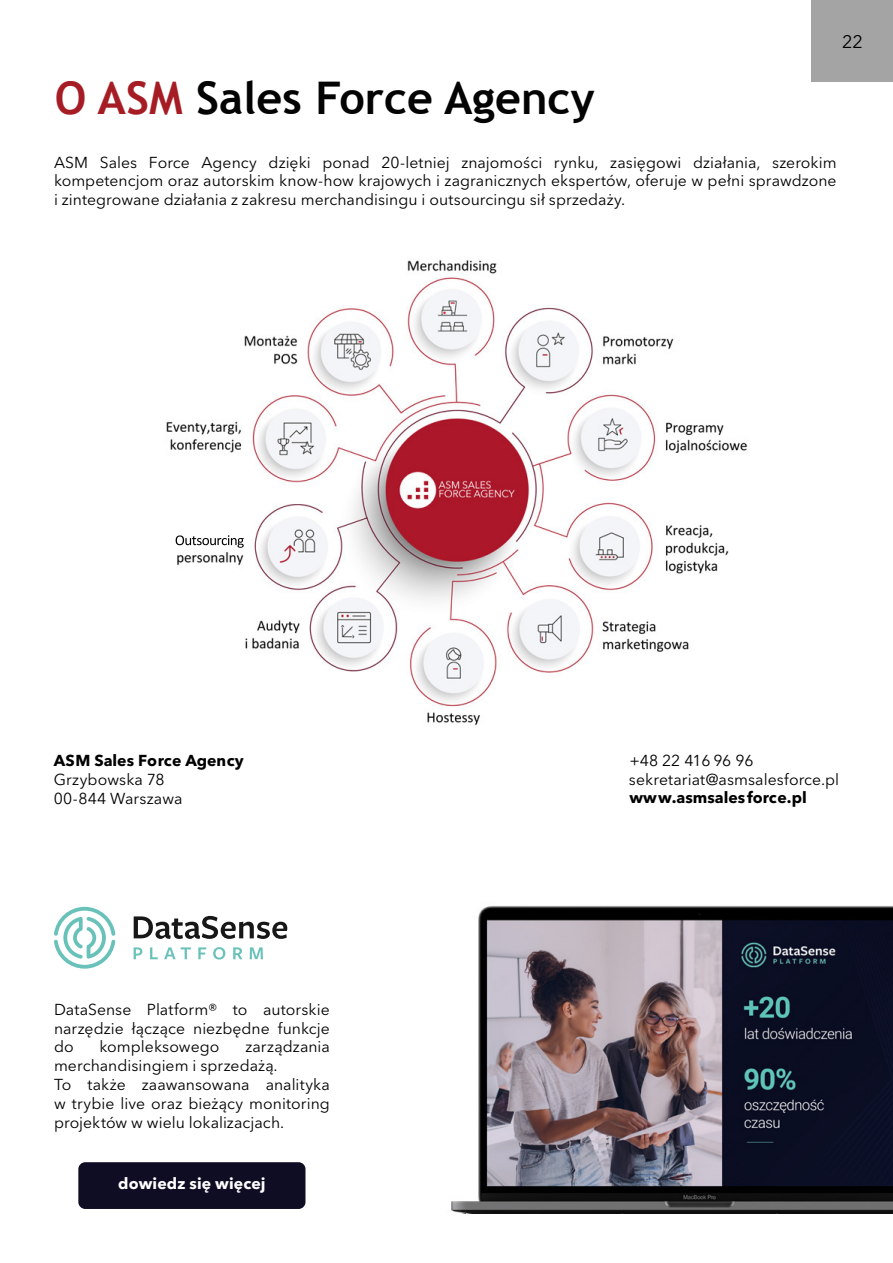
<style>
.page{position:relative;width:893px;height:1263px;background:#fff}
.page>*{position:absolute;margin:0;border:0;box-sizing:border-box;transform-origin:0 0}
.t1{font:700 45px "Trebuchet MS";color:#030303}
.t2{font:18px "Avenir Next LT Pro";color:#000}
.t3{font:15.75px/18.9px "Avenir Next LT Pro";letter-spacing:.005em;color:#000;text-align:justify}
.t4{font:700 15.75px "Avenir Next LT Pro";color:#000}
.t5{font:700 15.75px "Avenir Next LT Pro";letter-spacing:.01em;color:#fff}
.s1{color:#a61c24}
</style>
<div class="page">
<div style="left:812px;top:0;width:81px;height:81px;background:#a3a4a3"></div>
<img style="left:451px;top:905px;width:442px;height:308px">
<img style="left:166px;top:260px;width:582px;height:466px">
<svg style="left:134px;top:916px;width:153px;height:23px"></svg>
<svg style="left:134px;top:947px;width:8px;height:12px"></svg>
<svg style="left:150px;top:947px;width:8px;height:12px"></svg>
<svg style="left:164px;top:947px;width:27px;height:12px"></svg>
<svg style="left:198px;top:947px;width:8px;height:12px"></svg>
<svg style="left:213px;top:947px;width:12px;height:12px"></svg>
<svg style="left:233px;top:947px;width:10px;height:12px"></svg>
<svg style="left:250px;top:947px;width:13px;height:12px"></svg>
<svg style="left:54px;top:907px;width:61px;height:62px"></svg>
<div style="left:78px;top:1162px;width:227px;height:47px;background:#0f0d24;border-radius:7px"></div>
<div style="left:160px;top:522px;width:89px;height:27px;background:#fff"></div>
<svg style="left:176px;top:535px;width:68px;height:13px"></svg>
<h1 class="t1" style="left:55px;top:70px;width:541px"><span class="s1">O ASM</span> Sales Force Agency</h1>
<p class="t2" style="left:842px;top:31px;width:22px">22</p>
<p class="t3" style="left:54px;top:153px;width:784px">ASM Sales Force Agency dzięki ponad 20-letniej znajomości rynku, zasięgowi działania, szerokim kompetencjom oraz autorskim know-how krajowych i zagranicznych ekspertów, oferuje w pełni sprawdzone i zintegrowane działania z zakresu merchandisingu i outsourcingu sił sprzedaży.</p>
<p class="t4" style="left:54px;top:750px;width:191px">ASM Sales Force Agency</p>
<p class="t3" style="left:629px;top:751px;width:126px">+48 22 416 96 96</p>
<p class="t4" style="left:629px;top:788px;width:179px">www.asmsalesforce.pl</p>
<p class="t3" style="left:54px;top:770px;width:130px">Grzybowska 78<br>00-844 Warszawa</p>
<p class="t3" style="left:629px;top:770px;width:212px">sekretariat@asmsalesforce.pl</p>
<p class="t3" style="left:54px;top:999px;width:277px">DataSense Platform® to autorskie narzędzie łączące niezbędne funkcje do</p>
<p class="t3" style="left:54px;top:1037px;width:277px;text-align:left;text-indent:191px">zarządzania merchandisingiem i sprzedażą.<br>To także zaawansowana analityka w trybie live oraz bieżący monitoring projektów w wielu lokalizacjach.</p>
<p class="t3" style="left:100px;top:1037px;width:121px">kompleksowego</p>
<p class="t5" style="left:118px;top:1174px;width:149px">dowiedz się więcej</p>
</div>
